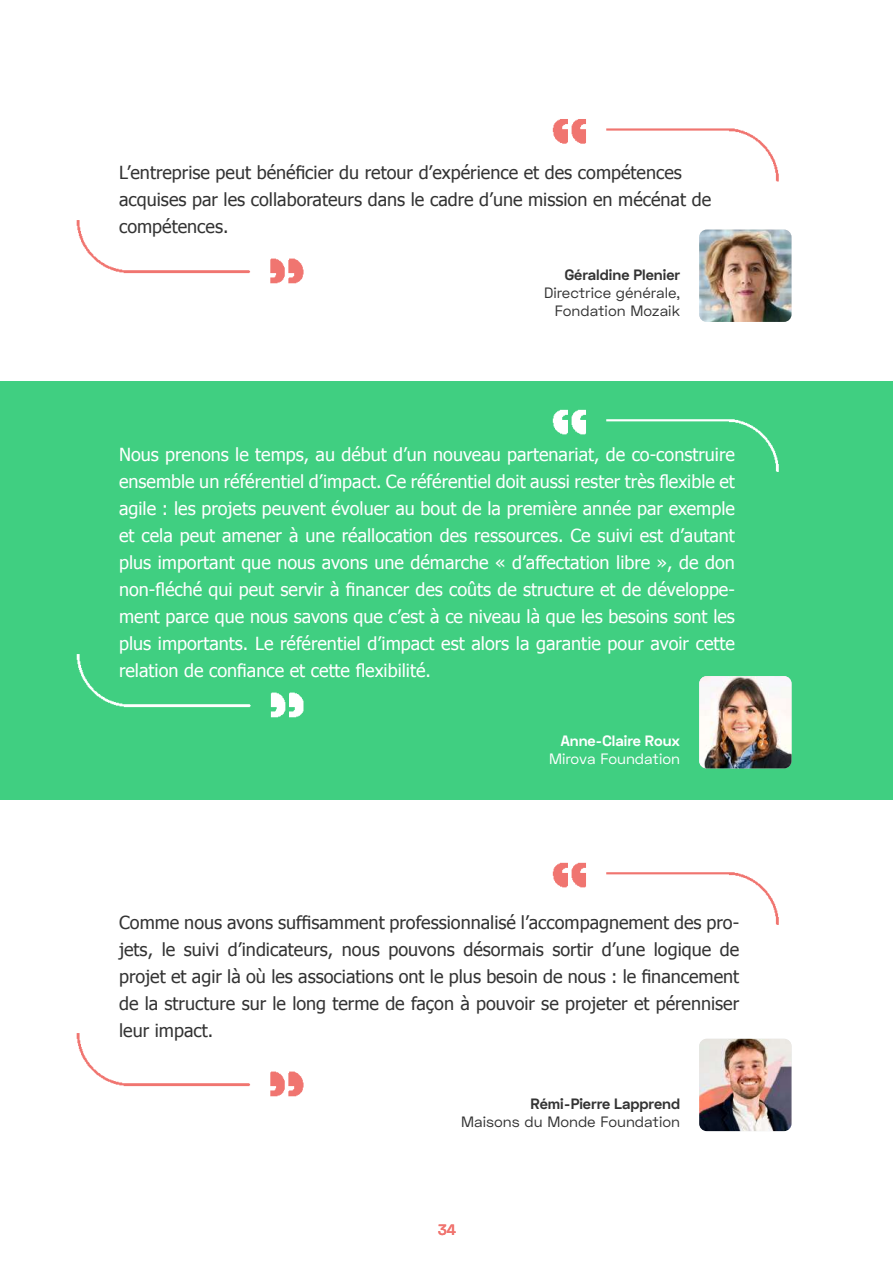
<style>
.page{position:relative;width:893px;height:1263px;background:#fff}
.page>*{position:absolute;margin:0;border:0;box-sizing:border-box;transform-origin:0 0}
.t1{font:18px/27px "Tahoma";color:#fff;text-align:justify}
.t2{font:18px/27px "Tahoma";color:#333;text-align:justify}
.t3{font:15px/18px "Space Grotesk";color:#333;text-align:right}
.t4{font:700 15px "Space Grotesk";color:#333}
.t5{font:15px "Space Grotesk";color:#fff}
.t6{font:700 15px "Space Grotesk";color:#fff}
.t7{font:600 15px "Space Grotesk";color:#f07570}
</style>
<div class="page">
<hr style="left:892px;top:0;width:1px;height:1263px;background:#f9c8c6">
<img style="left:76px;top:1033px;width:228px;height:64px">
<img style="left:76px;top:220px;width:228px;height:64px">
<img style="left:552px;top:862px;width:227px;height:63px">
<img style="left:552px;top:119px;width:240px;height:130px">
<div style="left:0;top:381px;width:893px;height:418px;background:#40cf81"></div>
<img style="left:76px;top:654px;width:228px;height:64px">
<img style="left:552px;top:409px;width:227px;height:63px">
<img style="left:699px;top:1039px;width:92px;height:92px">
<img style="left:699px;top:676px;width:92px;height:92px">
<img style="left:699px;top:230px;width:92px;height:92px">
<p class="t2" style="left:119px;top:158px;width:593px;text-align:left">L’entreprise peut bénéficier du retour d’expérience et des compétences acquises par les collaborateurs dans le cadre d’une mission en mécénat de compétences.</p>
<p class="t4" style="left:565px;top:265px;width:117px">Géraldine Plenier</p>
<p class="t3" style="left:544px;top:284px;width:138px">Directrice générale,<br>Fondation Mozaik</p>
<p class="t1" style="left:119px;top:440px;width:617px">Nous prenons le temps, au début d’un nouveau partenariat, de co-construire ensemble un référentiel d’impact. Ce référentiel doit aussi rester très flexible et agile : les projets peuvent évoluer au bout de la première année par exemple et cela peut amener à une réallocation des ressources. Ce suivi est d’autant plus important que nous avons une démarche « d’affectation libre », de don non-fléché qui peut servir à financer des coûts de structure et de développe&shy;ment parce que nous savons que c’est à ce niveau là que les besoins sont les plus importants. Le référentiel d’impact est alors la garantie pour avoir cette relation de confiance et cette flexibilité.</p>
<p class="t6" style="left:561px;top:731px;width:121px">Anne-Claire Roux</p>
<p class="t5" style="left:549px;top:749px;width:133px">Mirova Foundation</p>
<p class="t2" style="left:119px;top:908px;width:622px">Comme nous avons suffisamment professionnalisé l’accompagnement des pro&shy;jets, le suivi d’indicateurs, nous pouvons désormais sortir d’une logique de projet et agir là où les associations ont le plus besoin de nous : le financement de la structure sur le long terme de façon à pouvoir se projeter et pérenniser leur impact.</p>
<p class="t4" style="left:530px;top:1093px;width:151px">Rémi-Pierre Lapprend</p>
<p class="t3" style="left:461px;top:1112px;width:220px">Maisons du Monde Foundation</p>
<p class="t7" style="left:438px;top:1220px;width:19px">34</p>
</div>
